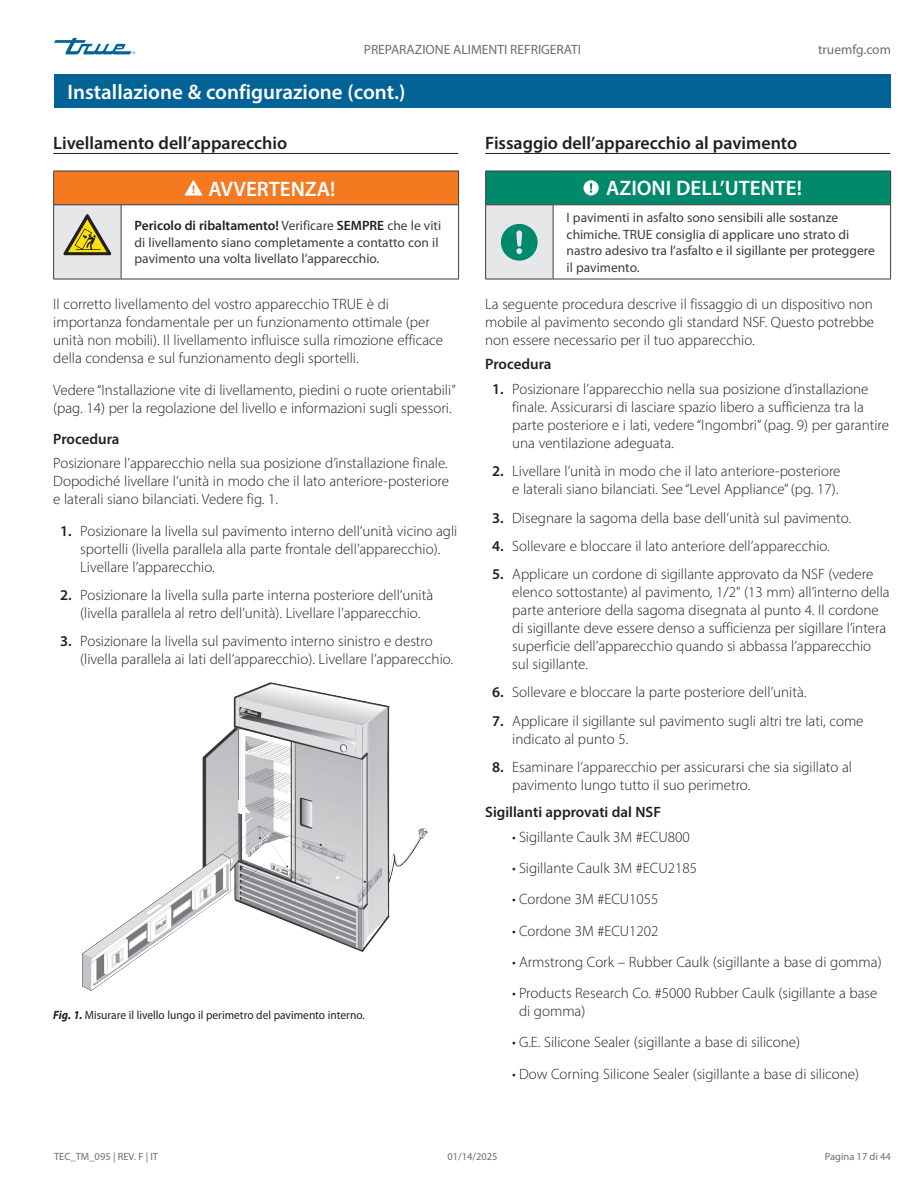
<style>
.page{position:relative;width:918px;height:1188px;background:#fff}
.page>*{position:absolute;margin:0;border:0;box-sizing:border-box;transform-origin:0 0}
.Title_bar_Page_header{font:600 21px "Myriad Pro";color:#fff}
.Tables_title_bar{font:600 21px "Myriad Pro";color:#fff}
.Subhead_underscore_H1{font:600 18px "Myriad Pro";color:#231f20}
.Body_Text_light_Normal{font:300 15px/18px "Myriad Pro";color:#231f20}
.Subhead_NO_underscore_H2{font:300 15px/18px "Myriad Pro";color:#231f20;text-align:justify}
.Subhead_NO_underscore_H2-2{font:600 15px "Myriad Pro";color:#231f20}
.Table_text{font:13.5px/16.5px "Myriad Pro";color:#3e3e3f}
.t1{font:13.5px "Myriad Pro";color:#6c6d70}
.Caption_FIG_Regular{font:12px "Myriad Pro";color:#231f20;scale:.95 1}
.t2{font:10.5px "Myriad Pro";color:#6c6d70}
.s1{font-weight:600;color:#231f20}
.s2{font-weight:600}
.s3{font-weight:700;font-style:italic}
</style>
<div class="page">
<svg style="left:54px;top:38px;width:81px;height:16px"></svg>
<div style="left:54px;top:74px;width:837px;height:34px;background:#016395"></div>
<hr style="left:53px;top:153px;width:405px;height:1px;background:#231f20">
<hr style="left:485px;top:153px;width:405px;height:1px;background:#231f20">
<div style="left:486px;top:171px;width:405px;height:34px;background:#00896b"></div>
<div style="left:486px;top:205px;width:67px;height:74px;background:#e6e7e9"></div>
<hr style="left:485px;top:171px;width:68px;height:1px;background:#3e3e3f">
<hr style="left:485px;top:171px;width:1px;height:34px;background:#3e3e3f">
<hr style="left:553px;top:171px;width:338px;height:1px;background:#3e3e3f">
<hr style="left:890px;top:171px;width:1px;height:34px;background:#3e3e3f">
<hr style="left:485px;top:205px;width:1px;height:74px;background:#3e3e3f">
<hr style="left:553px;top:205px;width:1px;height:74px;background:#3e3e3f">
<hr style="left:890px;top:205px;width:1px;height:74px;background:#3e3e3f">
<hr style="left:485px;top:279px;width:68px;height:1px;background:#3e3e3f">
<hr style="left:553px;top:279px;width:338px;height:1px;background:#3e3e3f">
<hr style="left:486px;top:204px;width:67px;height:1px;background:#231f20">
<hr style="left:553px;top:204px;width:337px;height:1px;background:#231f20">
<svg style="left:584px;top:180px;width:15px;height:15px"></svg>
<svg style="left:501px;top:224px;width:37px;height:37px"></svg>
<img style="left:82px;top:683px;width:345px;height:308px">
<div style="left:54px;top:171px;width:405px;height:34px;background:#f47921"></div>
<div style="left:54px;top:205px;width:67px;height:74px;background:#e6e7e9"></div>
<hr style="left:53px;top:171px;width:68px;height:1px;background:#3e3e3f">
<hr style="left:53px;top:171px;width:1px;height:34px;background:#3e3e3f">
<hr style="left:121px;top:171px;width:338px;height:1px;background:#3e3e3f">
<hr style="left:458px;top:171px;width:1px;height:34px;background:#3e3e3f">
<hr style="left:53px;top:205px;width:1px;height:74px;background:#3e3e3f">
<hr style="left:121px;top:205px;width:1px;height:74px;background:#3e3e3f">
<hr style="left:458px;top:205px;width:1px;height:74px;background:#3e3e3f">
<hr style="left:121px;top:279px;width:338px;height:1px;background:#3e3e3f">
<hr style="left:54px;top:204px;width:67px;height:1px;background:#231f20">
<hr style="left:121px;top:204px;width:337px;height:1px;background:#231f20">
<hr style="left:53px;top:279px;width:68px;height:1px;background:#3e3e3f">
<svg style="left:185px;top:180px;width:17px;height:16px"></svg>
<svg style="left:63px;top:214px;width:48px;height:41px"></svg>
<p class="t1" style="left:364px;top:42px;width:219px">PREPARAZIONE ALIMENTI REFRIGERATI</p>
<p class="Title_bar_Page_header" style="left:68px;top:79px;width:339px">Installazione &amp; configurazione (cont.)</p>
<p class="Subhead_underscore_H1" style="left:53px;top:131px;width:236px">Livellamento dell’apparecchio</p>
<p class="Subhead_underscore_H1" style="left:485px;top:131px;width:314px">Fissaggio dell’apparecchio al pavimento</p>
<p class="t1" style="left:818px;top:42px;width:74px">truemfg.com</p>
<p class="Tables_title_bar" style="left:208px;top:176px;width:129px">AVVERTENZA!</p>
<p class="Table_text" style="left:135px;top:217px;width:308px"><span class="s1">Pericolo di ribaltamento!</span> Verificare <span class="s1">SEMPRE</span> che le viti di livellamento siano completamente a contatto con il pavimento una volta livellato l’apparecchio.</p>
<p class="Body_Text_light_Normal" style="left:53px;top:295px;width:391px">Il corretto livellamento del vostro apparecchio TRUE è di importanza fondamentale per un funzionamento ottimale (per unità non mobili). Il livellamento influisce sulla rimozione efficace della condensa e sul funzionamento degli sportelli.</p>
<p class="Body_Text_light_Normal" style="left:53px;top:381px;width:404px">Vedere “Installazione vite di livellamento, piedini o ruote orientabili” (pag. 14) per la regolazione del livello e informazioni sugli spessori.</p>
<p class="Subhead_NO_underscore_H2-2" style="left:53px;top:429px;width:68px">Procedura</p>
<p class="Body_Text_light_Normal" style="left:53px;top:454px;width:397px;text-align:justify">Posizionare l’apparecchio nella sua posizione d’installazione finale.<br>Dopodiché livellare l’unità in modo che il lato anteriore-posteriore e laterali siano bilanciati. Vedere fig. 1.</p>
<p class="Body_Text_light_Normal" style="left:80px;top:522px;width:379px;text-indent:-20px"><span class="s2">1.</span> Posizionare la livella sul pavimento interno dell’unità vicino agli sportelli (livella parallela alla parte frontale dell’apparecchio).<br>Livellare l’apparecchio.</p>
<p class="Body_Text_light_Normal" style="left:60px;top:586px;width:375px;text-align:center"><span class="s2">2.</span> Posizionare la livella sulla parte interna posteriore dell’unità (livella parallela al retro dell’unità). Livellare l’apparecchio.</p>
<p class="Body_Text_light_Normal" style="left:80px;top:632px;width:374px;text-indent:-20px"><span class="s2">3.</span> Posizionare la livella sul pavimento interno sinistro e destro (livella parallela ai lati dell’apparecchio). Livellare l’apparecchio.</p>
<p class="Caption_FIG_Regular" style="left:53px;top:1008px;width:329px"><span class="s3">Fig. 1.</span> Misurare il livello lungo il perimetro del pavimento interno.</p>
<p class="Tables_title_bar" style="left:606px;top:175px;width:198px">AZIONI DELL’UTENTE!</p>
<p class="Table_text" style="left:567px;top:209px;width:310px">I pavimenti in asfalto sono sensibili alle sostanze chimiche. TRUE consiglia di applicare uno strato di nastro adesivo tra l’asfalto e il sigillante per proteggere il pavimento.</p>
<p class="Subhead_NO_underscore_H2" style="left:485px;top:295px;width:390px">La seguente procedura descrive il fissaggio di un dispositivo non mobile al pavimento secondo gli standard NSF. Questo potrebbe non essere necessario per il tuo apparecchio.</p>
<p class="Subhead_NO_underscore_H2-2" style="left:485px;top:355px;width:68px">Procedura</p>
<p class="Body_Text_light_Normal" style="left:512px;top:380px;width:378px;text-indent:-20px"><span class="s2">1.</span> Posizionare l’apparecchio nella sua posizione d’installazione finale. Assicurarsi di lasciare spazio libero a sufficienza tra la parte posteriore e i lati, vedere “Ingombri” (pag. 9) per garantire una ventilazione adeguata.</p>
<p class="Body_Text_light_Normal" style="left:492px;top:462px;width:350px;text-align:right"><span class="s2">2.</span> Livellare l’unità in modo che il lato anteriore-posteriore e laterali siano bilanciati. See “Level Appliance” (pg. 17).</p>
<p class="Body_Text_light_Normal" style="left:492px;top:508px;width:361px"><span class="s2">3.</span> Disegnare la sagoma della base dell’unità sul pavimento.</p>
<p class="Body_Text_light_Normal" style="left:492px;top:537px;width:339px"><span class="s2">4.</span> Sollevare e bloccare il lato anteriore dell’apparecchio.</p>
<p class="Body_Text_light_Normal" style="left:512px;top:565px;width:379px;text-indent:-20px"><span class="s2">5.</span> Applicare un cordone di sigillante approvato da NSF (vedere elenco sottostante) al pavimento, 1/2" (13 mm) all’interno della parte anteriore della sagoma disegnata al punto 4. Il cordone di sigillante deve essere denso a sufficienza per sigillare l’intera superficie dell’apparecchio quando si abbassa l’apparecchio sul sigillante.</p>
<p class="Body_Text_light_Normal" style="left:492px;top:683px;width:316px"><span class="s2">6.</span> Sollevare e bloccare la parte posteriore dell’unità.</p>
<p class="Body_Text_light_Normal" style="left:512px;top:711px;width:353px;text-indent:-20px"><span class="s2">7.</span> Applicare il sigillante sul pavimento sugli altri tre lati, come indicato al punto 5.</p>
<p class="Body_Text_light_Normal" style="left:512px;top:758px;width:341px;text-indent:-20px"><span class="s2">8.</span> Esaminare l’apparecchio per assicurarsi che sia sigillato al pavimento lungo tutto il suo perimetro.</p>
<p class="Subhead_NO_underscore_H2-2" style="left:485px;top:803px;width:177px">Sigillanti approvati dal NSF</p>
<p class="Body_Text_light_Normal" style="left:512px;top:828px;width:179px">• Sigillante Caulk 3M #ECU800</p>
<p class="Body_Text_light_Normal" style="left:512px;top:859px;width:186px">• Sigillante Caulk 3M #ECU2185</p>
<p class="Body_Text_light_Normal" style="left:512px;top:890px;width:148px">• Cordone 3M #ECU1055</p>
<p class="Body_Text_light_Normal" style="left:512px;top:922px;width:148px">• Cordone 3M #ECU1202</p>
<p class="Body_Text_light_Normal" style="left:512px;top:953px;width:371px">• Armstrong Cork – Rubber Caulk (sigillante a base di gomma)</p>
<p class="Body_Text_light_Normal" style="left:519px;top:984px;width:360px;text-indent:-7px">• Products Research Co. #5000 Rubber Caulk (sigillante a base di gomma)</p>
<p class="Body_Text_light_Normal" style="left:512px;top:1033px;width:289px">• G.E. Silicone Sealer (sigillante a base di silicone)</p>
<p class="Body_Text_light_Normal" style="left:512px;top:1065px;width:348px">• Dow Corning Silicone Sealer (sigillante a base di silicone)</p>
<p class="t2" style="left:54px;top:1150px;width:106px">TEC_TM_095 | REV. F | IT</p>
<p class="t2" style="left:447px;top:1150px;width:52px">01/14/2025</p>
<p class="t2" style="left:825px;top:1150px;width:68px">Pagina 17 di 44</p>
</div>
